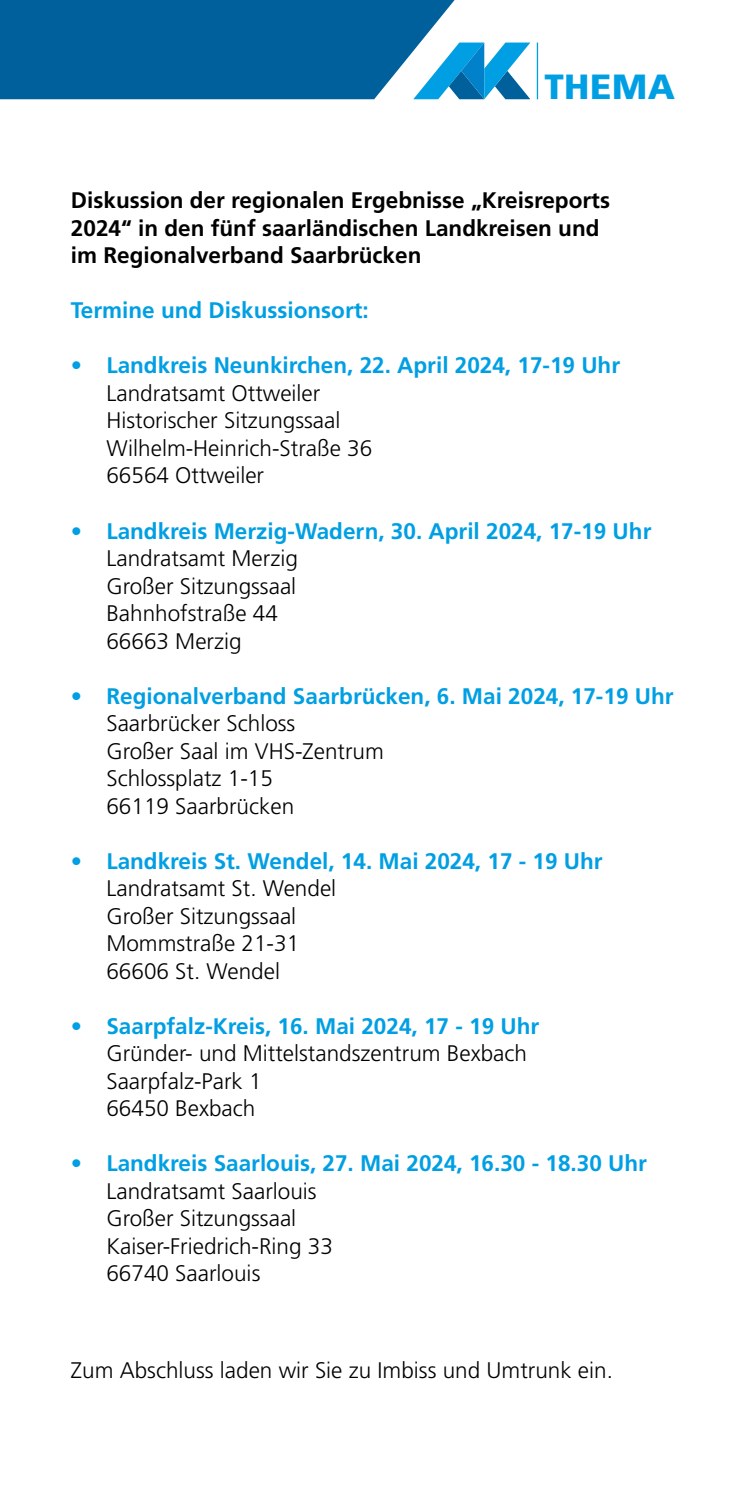
<style>
.page{position:relative;width:745px;height:1489px;background:#fff}
.page>*{position:absolute;margin:0;border:0;box-sizing:border-box;transform-origin:0 0}
.Head_Publikation_Versal{font:900 35px "Frutiger LT Pro";letter-spacing:.015em;color:#009fe3}
._04_Innen_Vorspann{font:300 22.5px "Frutiger LT Pro";color:#000}
._04_Innen_Vorspann-2{font:700 22.5px "Frutiger LT Pro";color:#009fe3}
._04_Innen_Vorspann-3{font:700 22.5px/27.5px "Frutiger LT Pro";color:#000}
</style>
<div class="page">
<svg style="left:454px;top:43px;width:76px;height:56px"></svg>
<hr style="left:536px;top:43px;width:1px;height:56px;background:#009fe3">
<svg style="left:0;top:0;width:454px;height:99px;background:#116ba3"></svg>
<p class="Head_Publikation_Versal" style="left:544px;top:66px;width:132px">THEMA</p>
<p class="_04_Innen_Vorspann-3" style="left:71px;top:187px;width:540px">Diskussion der regionalen Ergebnisse „Kreisreports<br>2024“ in den fünf saarländischen Landkreisen und im Regionalverband Saarbrücken</p>
<p class="_04_Innen_Vorspann-2" style="left:71px;top:297px;width:299px">Termine und Diskussionsort:</p>
<p class="_04_Innen_Vorspann-2" style="left:71px;top:352px;width:550px">• Landkreis Neunkirchen, 22. April 2024, 17-19 Uhr</p>
<p class="_04_Innen_Vorspann" style="left:106px;top:380px;width:215px">Landratsamt Ottweiler</p>
<p class="_04_Innen_Vorspann" style="left:106px;top:407px;width:235px">Historischer Sitzungssaal</p>
<p class="_04_Innen_Vorspann" style="left:106px;top:435px;width:267px">Wilhelm-Heinrich-Straße 36</p>
<p class="_04_Innen_Vorspann" style="left:106px;top:462px;width:159px">66564 Ottweiler</p>
<p class="_04_Innen_Vorspann-2" style="left:71px;top:517px;width:581px">• Landkreis Merzig-Wadern, 30. April 2024, 17-19 Uhr</p>
<p class="_04_Innen_Vorspann" style="left:106px;top:545px;width:193px">Landratsamt Merzig</p>
<p class="_04_Innen_Vorspann" style="left:106px;top:572px;width:191px">Großer Sitzungssaal</p>
<p class="_04_Innen_Vorspann" style="left:106px;top:600px;width:173px">Bahnhofstraße 44</p>
<p class="_04_Innen_Vorspann" style="left:106px;top:627px;width:137px">66663 Merzig</p>
<p class="_04_Innen_Vorspann-2" style="left:71px;top:682px;width:603px">• Regionalverband Saarbrücken, 6. Mai 2024, 17-19 Uhr</p>
<p class="_04_Innen_Vorspann" style="left:106px;top:710px;width:190px">Saarbrücker Schloss</p>
<p class="_04_Innen_Vorspann" style="left:106px;top:737px;width:279px">Großer Saal im VHS-Zentrum</p>
<p class="_04_Innen_Vorspann" style="left:106px;top:765px;width:168px">Schlossplatz 1-15</p>
<p class="_04_Innen_Vorspann" style="left:106px;top:792px;width:189px">66119 Saarbrücken</p>
<p class="_04_Innen_Vorspann-2" style="left:71px;top:847px;width:533px">• Landkreis St. Wendel, 14. Mai 2024, 17 - 19 Uhr</p>
<p class="_04_Innen_Vorspann" style="left:106px;top:875px;width:231px">Landratsamt St. Wendel</p>
<p class="_04_Innen_Vorspann" style="left:106px;top:902px;width:191px">Großer Sitzungssaal</p>
<p class="_04_Innen_Vorspann" style="left:106px;top:930px;width:194px">Mommstraße 21-31</p>
<p class="_04_Innen_Vorspann" style="left:106px;top:957px;width:175px">66606 St. Wendel</p>
<p class="_04_Innen_Vorspann-2" style="left:71px;top:1012px;width:469px">• Saarpfalz-Kreis, 16. Mai 2024, 17 - 19 Uhr</p>
<p class="_04_Innen_Vorspann" style="left:106px;top:1040px;width:422px">Gründer- und Mittelstandszentrum Bexbach</p>
<p class="_04_Innen_Vorspann" style="left:106px;top:1067px;width:156px">Saarpfalz-Park 1</p>
<p class="_04_Innen_Vorspann" style="left:106px;top:1095px;width:150px">66450 Bexbach</p>
<p class="_04_Innen_Vorspann-2" style="left:71px;top:1149px;width:577px">• Landkreis Saarlouis, 27. Mai 2024, 16.30 - 18.30 Uhr</p>
<p class="_04_Innen_Vorspann" style="left:106px;top:1177px;width:211px">Landratsamt Saarlouis</p>
<p class="_04_Innen_Vorspann" style="left:106px;top:1205px;width:191px">Großer Sitzungssaal</p>
<p class="_04_Innen_Vorspann" style="left:106px;top:1232px;width:228px">Kaiser-Friedrich-Ring 33</p>
<p class="_04_Innen_Vorspann" style="left:106px;top:1260px;width:155px">66740 Saarlouis</p>
<p class="_04_Innen_Vorspann" style="left:71px;top:1356px;width:543px">Zum Abschluss laden wir Sie zu Imbiss und Umtrunk ein.</p>
</div>
